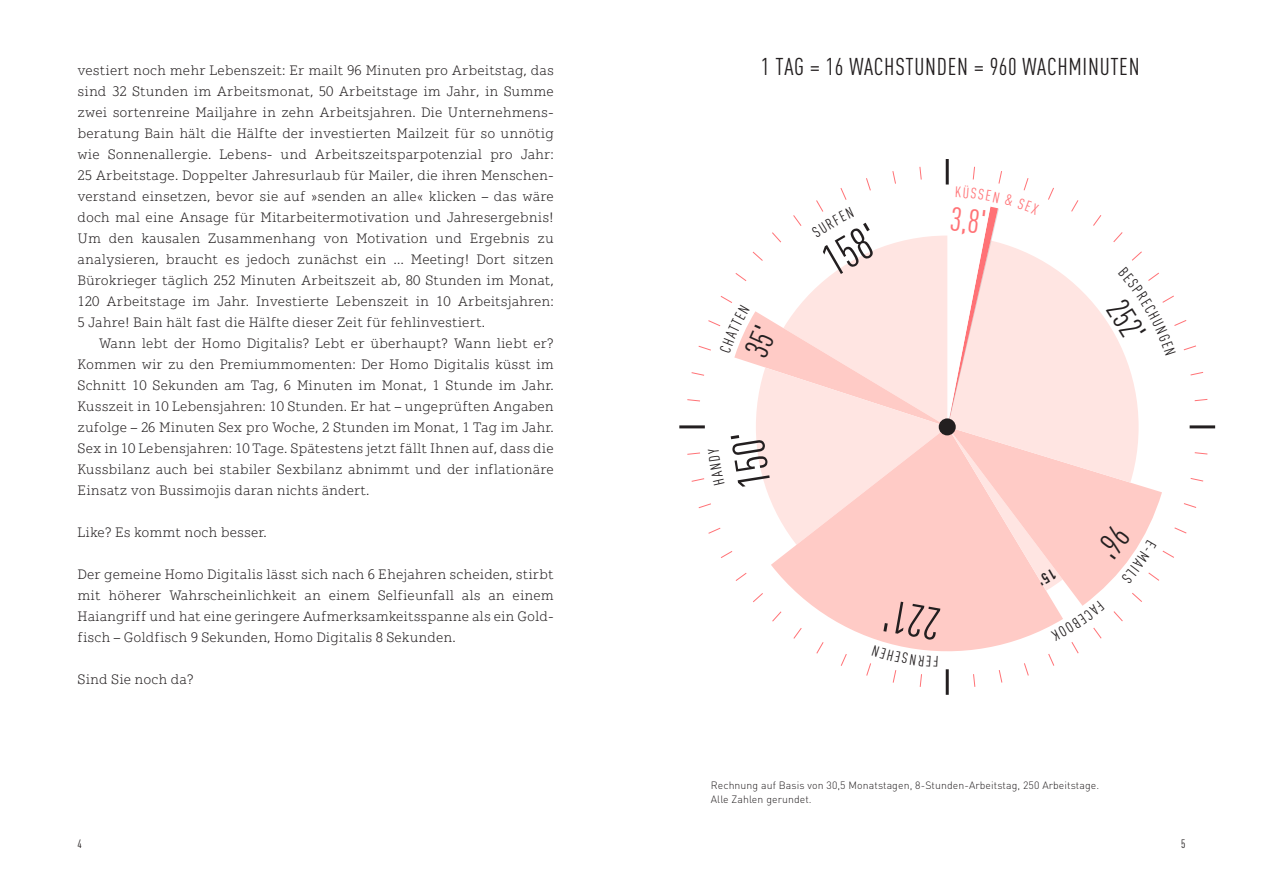
<style>
.page{position:relative;width:1263px;height:893px;background:#fff}
.page>*{position:absolute;margin:0;border:0;box-sizing:border-box;transform-origin:0 0}
.t1{font:condensed 45px "DINOT";color:#231f20}
.t2{font:condensed 33px "DINOT";color:#ff7276}
.t3{font:condensed 33px "DINOT";color:#231f20}
.HL_Din_bold_cond{font:condensed 24px "DINOT";letter-spacing:.03em;color:#231f20}
.fließ_hellschreiber{font:300 13.5px/21px "Hellschreiber Serif";color:#231f20;text-align:justify}
.t4{font:condensed 12px "DINOT";color:#231f20}
.Quellenangabe{font:300 10.5px/13.5px "DINOT";letter-spacing:.01em;color:#231f20}
</style>
<div class="page">
<hr style="left:946px;top:159px;width:3px;height:26px;background:#231f20">
<hr style="left:679px;top:425px;width:26px;height:3px;background:#231f20">
<hr style="left:946px;top:669px;width:3px;height:26px;background:#231f20">
<hr style="left:1189px;top:425px;width:26px;height:3px;background:#231f20">
<svg style="left:686px;top:165px;width:523px;height:523px"></svg>
<p class="fließ_hellschreiber" style="left:78px;top:60px;width:478px">vestiert noch mehr Lebenszeit: Er mailt 96 Minuten pro Arbeitstag, das sind 32 Stunden im Arbeitsmonat, 50 Arbeitstage im Jahr, in Summe zwei sortenreine Mailjahre in zehn Arbeitsjahren. Die Unternehmens&shy;beratung Bain hält die Hälfte der investierten Mailzeit für so unnötig wie Sonnenallergie. Lebens- und Arbeitszeitsparpotenzial pro Jahr:<br>25 Arbeitstage. Doppelter Jahresurlaub für Mailer, die ihren Menschen&shy;verstand einsetzen, bevor sie auf »senden an alle« klicken – das wäre doch mal eine Ansage für Mitarbeitermotivation und Jahresergebnis!<br>Um den kausalen Zusammenhang von Motivation und Ergebnis zu analysieren, braucht es jedoch zunächst ein … Meeting! Dort sitzen Bürokrieger täglich 252 Minuten Arbeitszeit ab, 80 Stunden im Monat, 120 Arbeitstage im Jahr. Investierte Lebenszeit in 10 Arbeitsjahren:<br>5 Jahre! Bain hält fast die Hälfte dieser Zeit für fehlinvestiert.</p>
<p class="fließ_hellschreiber" style="left:78px;top:333px;width:478px;text-indent:21px">Wann lebt der Homo Digitalis? Lebt er überhaupt? Wann liebt er?<br>Kommen wir zu den Premiummomenten: Der Homo Digitalis küsst im Schnitt 10 Sekunden am Tag, 6 Minuten im Monat, 1 Stunde im Jahr.<br>Kusszeit in 10 Lebensjahren: 10 Stunden. Er hat – ungeprüften Angaben zufolge – 26 Minuten Sex pro Woche, 2 Stunden im Monat, 1 Tag im Jahr.<br>Sex in 10 Lebensjahren: 10 Tage. Spätestens jetzt fällt Ihnen auf, dass die Kussbilanz auch bei stabiler Sexbilanz abnimmt und der inflationäre Einsatz von Bussimojis daran nichts ändert.</p>
<p class="fließ_hellschreiber" style="left:78px;top:522px;width:191px">Like? Es kommt noch besser.</p>
<p class="fließ_hellschreiber" style="left:78px;top:564px;width:478px">Der gemeine Homo Digitalis lässt sich nach 6 Ehejahren scheiden, stirbt mit höherer Wahrscheinlichkeit an einem Selfieunfall als an einem Haiangriff und hat eine geringere Aufmerksamkeitsspanne als ein Gold&shy;fisch – Goldfisch 9 Sekunden, Homo Digitalis 8 Sekunden.</p>
<p class="fließ_hellschreiber" style="left:78px;top:669px;width:118px">Sind Sie noch da?</p>
<p class="HL_Din_bold_cond" style="left:761px;top:53px;width:380px">1 TAG = 16 WACHSTUNDEN = 960 WACHMINUTEN</p>
<p class="t1" style="left:813px;top:241px;width:59px;rotate:-30deg">158'</p>
<p class="t2" style="left:952px;top:199px;width:38px;rotate:7deg">3,8'</p>
<p class="t1" style="left:729px;top:492px;width:59px;rotate:-99deg">150'</p>
<p class="t1" style="left:935px;top:650px;width:59px;rotate:-170deg">221'</p>
<p class="t3" style="left:1131px;top:293px;width:43px;rotate:58deg">252'</p>
<p class="Quellenangabe" style="left:711px;top:778px;width:390px">Rechnung auf Basis von 30,5 Monatstagen, 8-Stunden-Arbeitstag, 250 Arbeitstage.<br>Alle Zahlen gerundet.</p>
<p class="t4" style="left:78px;top:837px;width:6px">4</p>
<p class="t4" style="left:1181px;top:837px;width:6px">5</p>
</div>
